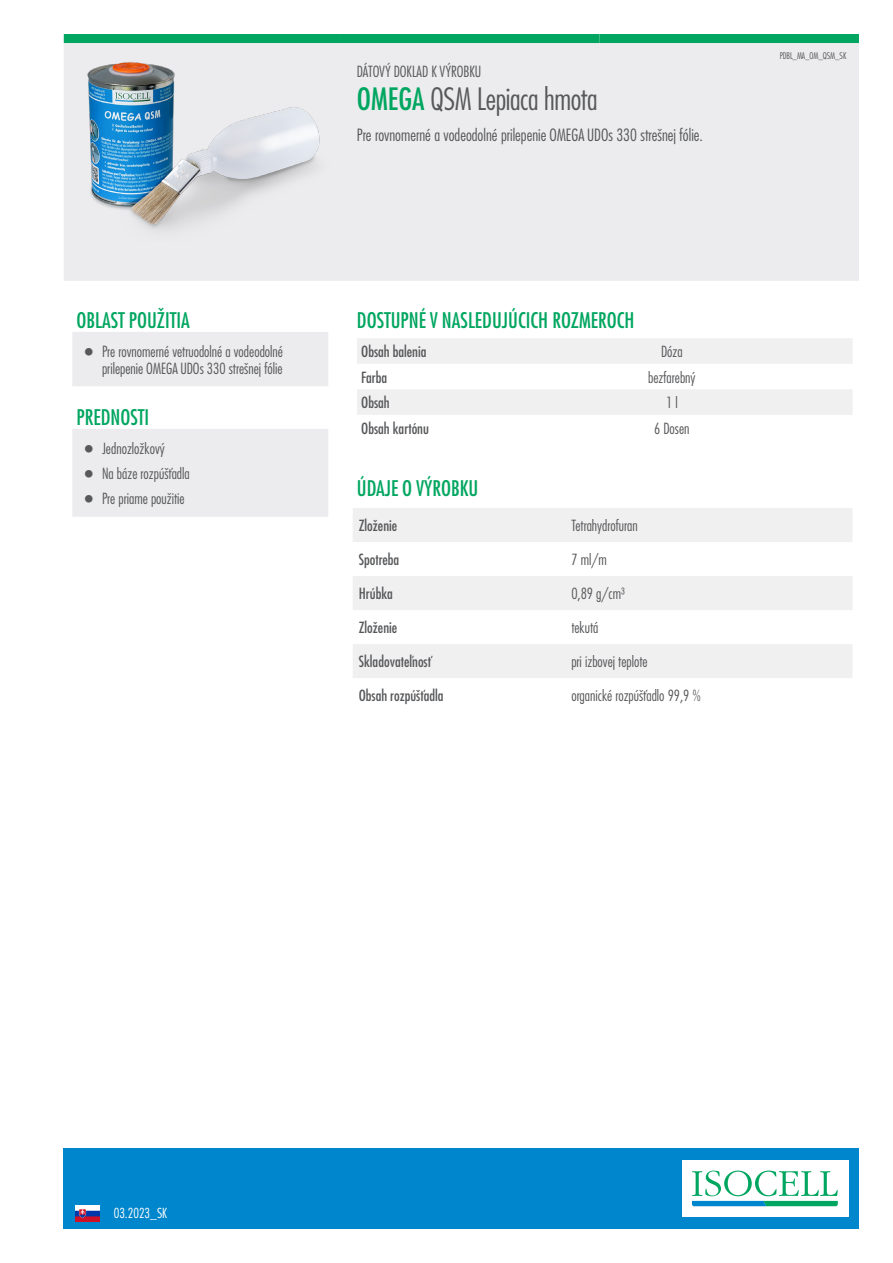
<style>
.page{position:relative;width:893px;height:1263px;background:#fff}
.page>*{position:absolute;margin:0;border:0;box-sizing:border-box;transform-origin:0 0}
.t1{font:300 condensed 30px "Futura LT Pro";letter-spacing:-.015em;color:#57585a}
.t2{font:500 condensed 21px "Futura LT Pro";color:#00a660}
.t3{font:300 condensed 16.5px "Futura LT Pro";color:#57585a}
.t4{font:300 condensed 15px/25px "Futura LT Pro";color:#57585a}
.t5{font:500 condensed 15px "Futura LT Pro";color:#57585a}
.t6{font:300 condensed 13.5px "Futura LT Pro";color:#fff}
.t7{font:300 condensed 9px "Futura LT Pro";letter-spacing:-.01em;color:#57585a}
.s1{font-weight:500;color:#00a660}
</style>
<div class="page">
<div style="left:64px;top:1148px;width:795px;height:81px;background:#0086cc"></div>
<div style="left:682px;top:1160px;width:166px;height:57px;background:#fff"></div>
<svg style="left:692px;top:1170px;width:146px;height:36px"></svg>
<img style="left:75px;top:1205px;width:24px;height:16px">
<div style="left:64px;top:43px;width:795px;height:238px;background:#ececee"></div>
<div style="left:64px;top:34px;width:276px;height:9px;background:#00a660"></div>
<div style="left:340px;top:34px;width:259px;height:9px;background:#00a660"></div>
<div style="left:599px;top:34px;width:260px;height:9px;background:#00a660"></div>
<svg style="left:72px;top:332px;width:256px;height:185px;fill:#ececee"></svg>
<svg style="left:357px;top:338px;width:495px;height:77px"></svg>
<svg style="left:353px;top:508px;width:499px;height:170px;fill:#f0f0f1"></svg>
<img style="left:64px;top:47px;width:281px;height:196px">
<svg style="left:85px;top:348px;width:8px;height:7px"></svg>
<svg style="left:85px;top:445px;width:8px;height:7px"></svg>
<svg style="left:85px;top:470px;width:8px;height:7px"></svg>
<svg style="left:85px;top:495px;width:8px;height:7px"></svg>
<h2 class="t2" style="left:77px;top:305px;width:115px">OBLAST POUŽITIA</h2>
<p class="t4" style="left:102px;top:343px;width:182px;line-height:16.5px">Pre rovnomerné vetruodolné a vodeodolné prilepenie OMEGA UDOs 330 strešnej fólie</p>
<h2 class="t2" style="left:77px;top:402px;width:74px">PREDNOSTI</h2>
<p class="t4" style="left:102px;top:436px;width:89px">Jednozložkový<br>Na báze rozpúšťadla<br>Pre priame použitie</p>
<p class="t4" style="left:357px;top:59px;width:126px">DÁTOVÝ DOKLAD K VÝROBKU</p>
<h1 class="t1" style="left:357px;top:80px;width:242px"><span class="s1">OMEGA</span> QSM Lepiaca hmota</h1>
<p class="t3" style="left:357px;top:124px;width:348px">Pre rovnomerné a vodeodolné prilepenie OMEGA UDOs 330 strešnej fólie.</p>
<h2 class="t2" style="left:357px;top:305px;width:279px">DOSTUPNÉ V NASLEDUJÚCICH ROZMEROCH</h2>
<p class="t5" style="left:361px;top:341px;width:67px">Obsah balenia</p>
<p class="t4" style="left:661px;top:339px;width:23px">Dóza</p>
<p class="t5" style="left:361px;top:367px;width:28px">Farba</p>
<p class="t4" style="left:648px;top:365px;width:49px">bezfarebný</p>
<p class="t5" style="left:361px;top:392px;width:30px">Obsah</p>
<p class="t4" style="left:666px;top:390px;width:13px">1 l</p>
<p class="t5" style="left:361px;top:418px;width:69px">Obsah kartónu</p>
<p class="t4" style="left:654px;top:416px;width:37px">6 Dosen</p>
<h2 class="t2" style="left:357px;top:473px;width:123px">ÚDAJE O VÝROBKU</h2>
<p class="t5" style="left:359px;top:515px;width:40px">Zloženie</p>
<p class="t4" style="left:571px;top:513px;width:68px">Tetrahydrofuran</p>
<p class="t5" style="left:359px;top:549px;width:42px">Spotreba</p>
<p class="t4" style="left:571px;top:547px;width:37px">7 ml/m</p>
<p class="t5" style="left:359px;top:583px;width:36px">Hrúbka</p>
<p class="t4" style="left:571px;top:581px;width:55px">0,89 g/cm³</p>
<p class="t5" style="left:359px;top:617px;width:40px">Zloženie</p>
<p class="t4" style="left:571px;top:615px;width:29px">tekutá</p>
<p class="t5" style="left:359px;top:651px;width:74px">Skladovateľnosť</p>
<p class="t4" style="left:571px;top:649px;width:78px">pri izbovej teplote</p>
<p class="t5" style="left:359px;top:685px;width:86px">Obsah rozpúšťadla</p>
<p class="t4" style="left:571px;top:683px;width:131px">organické rozpúšťadlo 99,9 %</p>
<p class="t7" style="left:780px;top:50px;width:68px">PDBL_MA_OM_QSM_SK</p>
<p class="t6" style="left:114px;top:1204px;width:55px">03.2023_SK</p>
</div>
